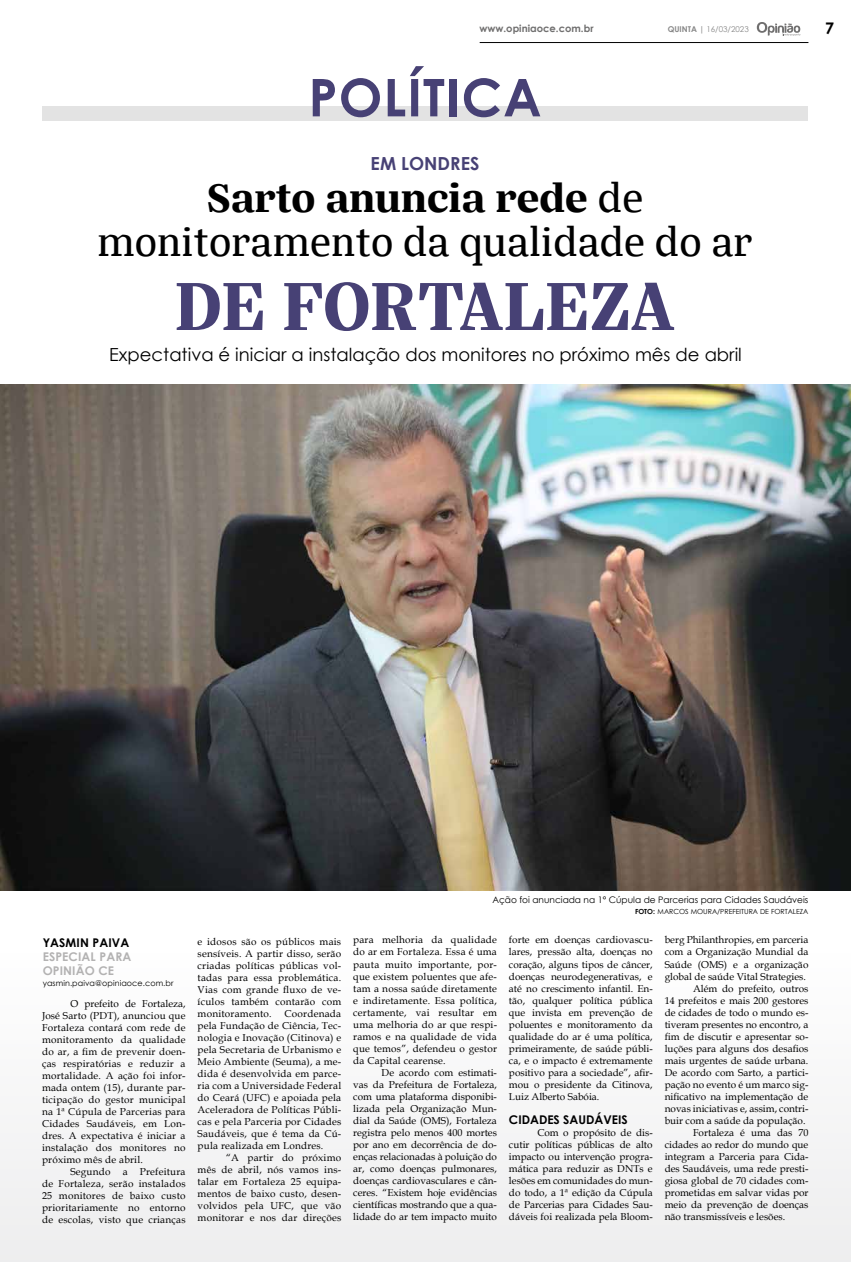
<style>
.page{position:relative;width:851px;height:1262px;background:#fff}
.page>*{position:absolute;margin:0;border:0;box-sizing:border-box;transform-origin:0 0}
.t1{font:700 74px "Silva Text";color:#474175}
.t2{font:700 52px "Century Gothic";letter-spacing:.02em;color:#474175}
.t3{font:44px/44px "Silva Text";color:#000;text-align:center}
.t4{font:18px "Century Gothic";color:#000}
.t5{font:700 18px "Century Gothic";color:#474175}
.t6{font:700 16px "Century Gothic";color:#000}
.t7{font:700 12px "Century Gothic";color:#000}
.t8{font:700 12px/14.4px "Century Gothic";letter-spacing:.01em;color:#b3b2b2}
.t9{font:10px/12px "Book Antiqua";color:#000;text-align:justify}
.t10{font:700 10px "Century Gothic";color:#706f6f}
.t11{font:9px "Century Gothic";color:#000}
.t12{font:8px "Century Gothic";letter-spacing:.01em;color:#000}
.t13{font:8px "Century Gothic";color:#878787}
.t14{font:7px "Century Gothic";color:#000}
.s1{font-weight:700}
</style>
<div class="page">
<div style="left:0;top:917px;width:850px;height:344px;background:#f7f7f7"></div>
<svg style="left:756px;top:22px;width:44px;height:14px"></svg>
<hr style="left:479px;top:42px;width:329px;height:1px;background:#000">
<div style="left:42px;top:106px;width:765px;height:14px;background:#e3e3e3"></div>
<img style="left:0;top:384px;width:850px;height:506px">
<p class="t10" style="left:479px;top:20px;width:115px">www.opiniaoce.com.br</p>
<p class="t13" style="left:667px;top:24px;width:82px"><span class="s1">QUINTA |</span> 16/03/2023</p>
<h3 class="t6" style="left:825px;top:16px;width:10px">7</h3>
<h2 class="t2" style="left:308px;top:58px;width:234px">POLÍTICA</h2>
<h3 class="t5" style="left:370px;top:149px;width:110px">EM LONDRES</h3>
<h3 class="t3" style="left:97px;top:175px;width:656px"><span class="s1">Sarto anuncia rede</span> de monitoramento da qualidade do ar</h3>
<h1 class="t1" style="left:175px;top:256px;width:501px">DE FORTALEZA</h1>
<h3 class="t4" style="left:109px;top:342px;width:634px">Expectativa é iniciar a instalação dos monitores no próximo mês de abril</h3>
<p class="t7" style="left:43px;top:933px;width:88px">YASMIN PAIVA</p>
<p class="t8" style="left:43px;top:949px;width:90px">ESPECIAL PARA<br>OPINIÃO CE</p>
<p class="t12" style="left:43px;top:978px;width:132px">yasmin.paiva@opiniaoce.com.br</p>
<p class="t9" style="left:42px;top:996px;width:145px;text-indent:28px">O prefeito de Fortaleza, José Sarto (PDT), anunciou que Fortaleza contará com rede de monitoramento da qualidade do ar, a fim de prevenir doen&shy;ças respiratórias e reduzir a mortalidade. A ação foi infor&shy;mada ontem (15), durante par&shy;ticipação do gestor municipal na 1ª Cúpula de Parcerias para Cidades Saudáveis, em Lon&shy;dres. A expectativa é iniciar a instalação dos monitores no próximo mês de abril.</p>
<p class="t9" style="left:42px;top:1164px;width:145px;text-indent:28px">Segundo a Prefeitura de Fortaleza, serão instalados 25 monitores de baixo custo prioritariamente no entorno de escolas, visto que crianças</p>
<p class="t9" style="left:198px;top:935px;width:145px">e idosos são os públicos mais sensíveis. A partir disso, serão criadas políticas públicas vol&shy;tadas para essa problemática.<br>Vias com grande fluxo de ve&shy;ículos também contarão com monitoramento.</p>
<p class="t9" style="left:198px;top:1007px;width:145px;text-indent:87px">Coordenada pela Fundação de Ciência, Tec&shy;nologia e Inovação (Citinova) e pela Secretaria de Urbanismo e Meio Ambiente (Seuma), a me&shy;dida é desenvolvida em parce&shy;ria com a Universidade Federal do Ceará (UFC) e apoiada pela Aceleradora de Políticas Públi&shy;cas e pela Parceria por Cidades Saudáveis, que é tema da Cú&shy;pula realizada em Londres.</p>
<p class="t9" style="left:198px;top:1151px;width:145px;text-indent:28px">“A partir do próximo mês de abril, nós vamos ins&shy;talar em Fortaleza 25 equipa&shy;mentos de baixo custo, desen&shy;volvidos pela UFC, que vão monitorar e nos dar direções</p>
<p class="t11" style="left:492px;top:893px;width:317px">Ação foi anunciada na 1° Cúpula de Parcerias para Cidades Saudáveis</p>
<p class="t14" style="left:635px;top:906px;width:175px"><span class="s1">FOTO:</span> MARCOS MOURA/PREFEITURA DE FORTALEZA</p>
<p class="t9" style="left:353px;top:933px;width:145px">para melhoria da qualidade do ar em Fortaleza. Essa é uma pauta muito importante, por&shy;que existem poluentes que afe&shy;tam a nossa saúde diretamente e indiretamente. Essa política, certamente, vai resultar em uma melhoria do ar que respi&shy;ramos e na qualidade de vida que temos”, defendeu o gestor da Capital cearense.</p>
<p class="t9" style="left:353px;top:1065px;width:145px;text-indent:28px">De acordo com estimati&shy;vas da Prefeitura de Fortaleza, com uma plataforma disponibi&shy;lizada pela Organização Mun&shy;dial da Saúde (OMS), Fortaleza registra pelo menos 400 mortes por ano em decorrência de do&shy;enças relacionadas à poluição do ar, como doenças pulmonares, doenças cardiovasculares e cân&shy;ceres. “Existem hoje evidências científicas mostrando que a qua&shy;lidade do ar tem impacto muito</p>
<p class="t9" style="left:509px;top:933px;width:145px">forte em doenças cardiovascu&shy;lares, pressão alta, doenças no coração, alguns tipos de câncer, doenças neurodegenerativas, e até no crescimento infantil. En&shy;tão, qualquer política pública que invista em prevenção de poluentes e monitoramento da qualidade do ar é uma política, primeiramente, de saúde públi&shy;ca, e o impacto é extremamente positivo para a sociedade”, afir&shy;mou o presidente da Citinova, Luiz Alberto Sabóia.</p>
<p class="t7" style="left:509px;top:1110px;width:120px">CIDADES SAUDÁVEIS</p>
<p class="t9" style="left:509px;top:1125px;width:145px;text-indent:28px">Com o propósito de dis&shy;cutir políticas públicas de alto impacto ou intervenção progra&shy;mática para reduzir as DNTs e lesões em comunidades do mun&shy;do todo, a 1ª edição da Cúpula de Parcerias para Cidades Sau&shy;dáveis foi realizada pela Bloom-</p>
<p class="t9" style="left:664px;top:933px;width:145px">berg Philanthropies, em parceria</p>
<p class="t9" style="left:664px;top:945px;width:145px">com a Organização Mundial da</p>
<p class="t9" style="left:664px;top:957px;width:145px">Saúde (OMS) e a organização</p>
<p class="t9" style="left:664px;top:969px;width:143px">global de saúde Vital Strategies.</p>
<p class="t9" style="left:693px;top:981px;width:117px">Além do prefeito, outros</p>
<p class="t9" style="left:664px;top:993px;width:145px">14 prefeitos e mais 200 gestores</p>
<p class="t9" style="left:664px;top:1005px;width:145px">de cidades de todo o mundo es-</p>
<p class="t9" style="left:664px;top:1017px;width:145px">tiveram presentes no encontro, a</p>
<p class="t9" style="left:664px;top:1029px;width:145px">fim de discutir e apresentar so-</p>
<p class="t9" style="left:664px;top:1041px;width:145px">luções para alguns dos desafios</p>
<p class="t9" style="left:664px;top:1053px;width:145px">mais urgentes de saúde urbana.</p>
<p class="t9" style="left:664px;top:1065px;width:145px">De acordo com Sarto, a partici-</p>
<p class="t9" style="left:664px;top:1077px;width:145px">pação no evento é um marco sig-</p>
<p class="t9" style="left:664px;top:1089px;width:145px">nificativo na implementação de</p>
<p class="t9" style="left:664px;top:1101px;width:145px">novas iniciativas e, assim, contri-</p>
<p class="t9" style="left:664px;top:1113px;width:142px">buir com a saúde da população.</p>
<p class="t9" style="left:693px;top:1125px;width:117px">Fortaleza é uma das 70</p>
<p class="t9" style="left:664px;top:1137px;width:145px">cidades ao redor do mundo que</p>
<p class="t9" style="left:664px;top:1149px;width:145px">integram a Parceria para Cida-</p>
<p class="t9" style="left:664px;top:1161px;width:145px">des Saudáveis, uma rede presti-</p>
<p class="t9" style="left:664px;top:1173px;width:145px">giosa global de 70 cidades com-</p>
<p class="t9" style="left:664px;top:1185px;width:145px">prometidas em salvar vidas por</p>
<p class="t9" style="left:664px;top:1197px;width:145px">meio da prevenção de doenças</p>
<p class="t9" style="left:664px;top:1209px;width:122px">não transmissíveis e lesões.</p>
</div>
